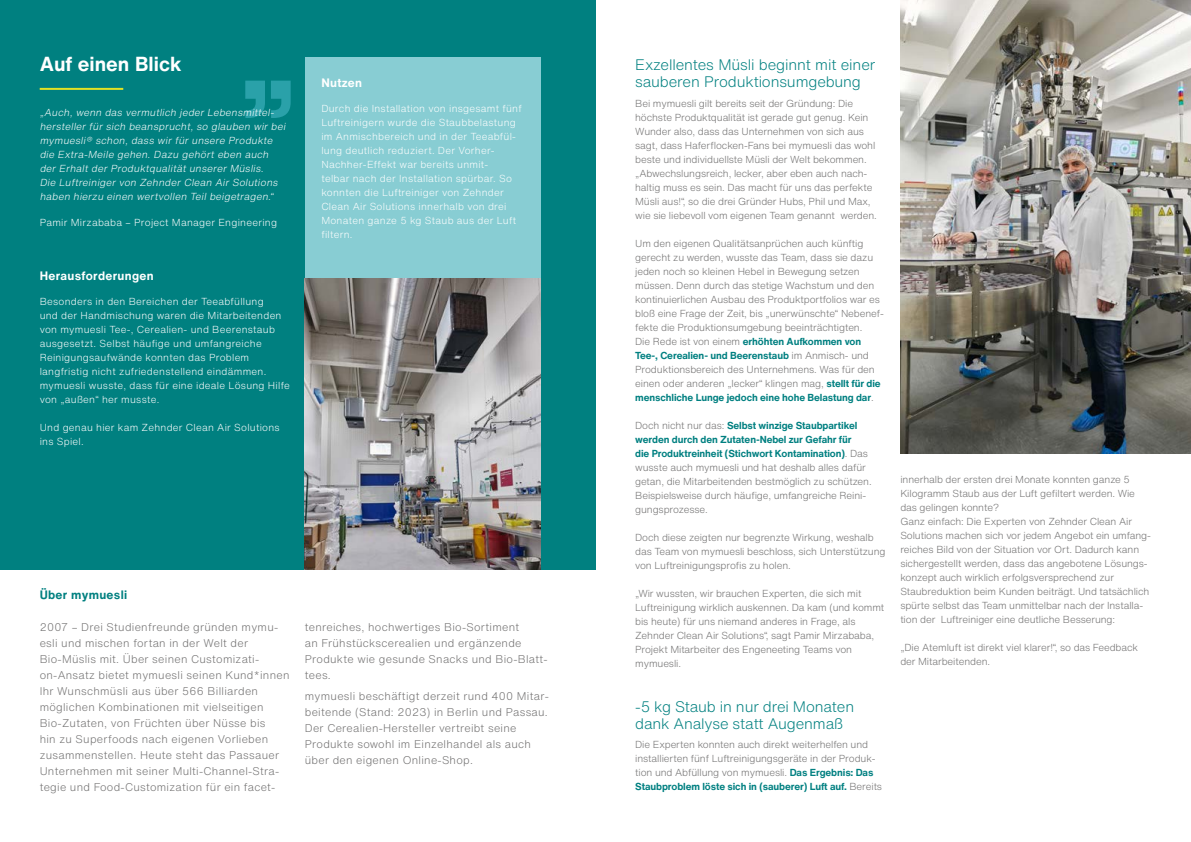
<style>
.page{position:relative;width:1191px;height:842px;background:#fff}
.page>*{position:absolute;margin:0;border:0;box-sizing:border-box;transform-origin:0 0}
.t1{font:700 20px "Helvetica Now Text";color:#fff}
.t2{font:300 15px/17px "Helvetica Now Text";letter-spacing:-.01em;color:#008080}
.t3{font:700 12px "Helvetica Now Text";letter-spacing:.025em;color:#fff}
.t4{font:700 12px "Helvetica Now Text";letter-spacing:.025em;color:#008080}
.t5{font:300 11px/16px "Helvetica Now Text";letter-spacing:.025em;color:#706f6f}
.t6{font:300 10px/14px "Helvetica Now Text";letter-spacing:-.01em;color:#706f6f}
.t7{font:300 10px/14px "Helvetica Now Text";letter-spacing:.025em;color:#fff}
.t8{font:italic 300 10px/14px "Helvetica Now Text";color:#fff}
.s1{font-weight:700;color:#008081}
</style>
<div class="page">
<img style="left:900px;top:0;width:291px;height:453px">
<div style="left:0;top:0;width:595px;height:569px;background:#008080"></div>
<div style="left:305px;top:57px;width:235px;height:444px;background:#88cdd3"></div>
<img style="left:305px;top:279px;width:235px;height:290px">
<hr style="left:40px;top:88px;width:83px;height:2px;background:#e2e224">
<svg style="left:245px;top:81px;width:46px;height:37px"></svg>
<h1 class="t1" style="left:40px;top:49px;width:143px">Auf einen Blick</h1>
<p class="t8" style="left:40px;top:106px;width:250px">„Auch, wenn das vermutlich jeder Lebensmittel&shy;hersteller für sich beansprucht, so glauben wir bei mymuesli® schon, dass wir für unsere Produkte die Extra-Meile gehen. Dazu gehört eben auch der Erhalt der Produktqualität unserer Müslis.<br>Die Luftreiniger von Zehnder Clean Air Solutions haben hierzu einen wertvollen Teil beigetragen.“</p>
<p class="t7" style="left:40px;top:215px;width:239px">Pamir Mirzababa – Project Manager Engineering</p>
<p class="t3" style="left:40px;top:266px;width:116px">Herausforderungen</p>
<p class="t7" style="left:40px;top:294px;width:252px">Besonders in den Bereichen der Teeabfüllung<br>und der Handmischung waren die Mitarbeitenden von mymuesli Tee-, Cerealien- und Beerenstaub ausgesetzt. Selbst häufige und umfangreiche Reinigungsaufwände konnten das Problem langfristig nicht zufriedenstellend eindämmen. mymuesli wusste, dass für eine ideale Lösung Hilfe von „außen“ her musste.</p>
<p class="t7" style="left:40px;top:420px;width:241px">Und genau hier kam Zehnder Clean Air Solutions ins Spiel.</p>
<p class="t3" style="left:321px;top:74px;width:42px">Nutzen</p>
<p class="t7" style="left:321px;top:101px;width:202px">Durch die Installation von insgesamt fünf Luftreinigern wurde die Staubbelastung im Anmischbereich und in der Teeabfül&shy;lung deutlich reduziert. Der Vorher-Nachher-Effekt war bereits unmit-<br>telbar nach der Installation spürbar. So konnten die Luftreiniger von Zehnder Clean Air Solutions innerhalb von drei Monaten ganze 5 kg Staub aus der Luft filtern.</p>
<p class="t4" style="left:40px;top:585px;width:89px">Über mymuesli</p>
<p class="t5" style="left:40px;top:618px;width:251px">2007 – Drei Studienfreunde gründen mymu&shy;esli und mischen fortan in der Welt der Bio-Müslis mit. Über seinen Customizati&shy;on-Ansatz bietet mymuesli seinen Kund*innen Ihr Wunschmüsli aus über 566 Billiarden möglichen Kombinationen mit vielseitigen Bio-Zutaten, von Früchten über Nüsse bis<br>hin zu Superfoods nach eigenen Vorlieben zusammenstellen. Heute steht das Passauer Unternehmen mit seiner Multi-Channel-Stra&shy;tegie und Food-Customization für ein facet-</p>
<p class="t5" style="left:305px;top:618px;width:244px">tenreiches, hochwertiges Bio-Sortiment<br>an Frühstückscerealien und ergänzende Produkte wie gesunde Snacks und Bio-Blatt&shy;tees.</p>
<p class="t5" style="left:305px;top:688px;width:246px">mymuesli beschäftigt derzeit rund 400 Mitar&shy;beitende (Stand: 2023) in Berlin und Passau.<br>Der Cerealien-Hersteller vertreibt seine Produkte sowohl im Einzelhandel als auch über den eigenen Online-Shop.</p>
<h2 class="t2" style="left:635px;top:55px;width:242px">Exzellentes Müsli beginnt mit einer sauberen Produktionsumgebung</h2>
<p class="t6" style="left:635px;top:96px;width:243px">Bei mymuesli gilt bereits seit der Gründung: Die höchste Produktqualität ist gerade gut genug. Kein Wunder also, dass das Unternehmen von sich aus sagt, dass Haferflocken-Fans bei mymuesli das wohl beste und individuellste Müsli der Welt bekommen. „Abwechslungsreich, lecker, aber eben auch nach&shy;haltig muss es sein. Das macht für uns das perfekte Müsli aus!“, so die drei Gründer Hubs, Phil und Max, wie sie liebevoll vom eigenen Team genannt werden.</p>
<p class="t6" style="left:635px;top:236px;width:250px">Um den eigenen Qualitätsanprüchen auch künftig gerecht zu werden, wusste das Team, dass sie dazu jeden noch so kleinen Hebel in Bewegung setzen müssen. Denn durch das stetige Wachstum und den kontinuierlichen Ausbau des Produktportfolios war es bloß eine Frage der Zeit, bis „unerwünschte“ Nebenef&shy;fekte die Produktionsumgebung beeinträchtigten.<br>Die Rede ist von einem <span class="s1">erhöhten Aufkommen von Tee-, Cerealien- und Beerenstaub</span> im Anmisch- und Produktionsbereich des Unternehmens. Was für den einen oder anderen „lecker“ klingen mag, <span class="s1">stellt für die menschliche Lunge jedoch eine hohe Belastung dar</span>.</p>
<p class="t6" style="left:635px;top:418px;width:238px">Doch nicht nur das: <span class="s1">Selbst winzige Staubpartikel werden durch den Zutaten-Nebel zur Gefahr für<br>die Produktreinheit (Stichwort Kontamination)</span>. Das wusste auch mymuesli und hat deshalb alles dafür getan, die Mitarbeitenden bestmöglich zu schützen.<br>Beispielsweise durch häufige, umfangreiche Reini&shy;gungsprozesse.</p>
<p class="t6" style="left:635px;top:530px;width:252px">Doch diese zeigten nur begrenzte Wirkung, weshalb das Team von mymuesli beschloss, sich Unterstützung von Luftreinigungsprofis zu holen.</p>
<p class="t6" style="left:635px;top:586px;width:251px">„Wir wussten, wir brauchen Experten, die sich mit Luftreinigung wirklich auskennen. Da kam (und kommt bis heute) für uns niemand anderes in Frage, als Zehnder Clean Air Solutions“, sagt Pamir Mirzababa, Projekt Mitarbeiter des Engeneeting Teams von mymuesli.</p>
<h2 class="t2" style="left:635px;top:697px;width:220px">-5 kg Staub in nur drei Monaten dank Analyse statt Augenmaß</h2>
<p class="t6" style="left:635px;top:737px;width:248px">Die Experten konnten auch direkt weiterhelfen und installierten fünf Luftreinigungsgeräte in der Produk&shy;tion und Abfüllung von mymuesli. <span class="s1">Das Ergebnis: Das Staubproblem löste sich in (sauberer) Luft auf.</span> Bereits</p>
<p class="t6" style="left:900px;top:472px;width:252px">innerhalb der ersten drei Monate konnten ganze 5<br>Kilogramm Staub aus der Luft gefiltert werden. Wie das gelingen konnte?<br>Ganz einfach: Die Experten von Zehnder Clean Air Solutions machen sich vor jedem Angebot ein umfang&shy;reiches Bild von der Situation vor Ort. Dadurch kann sichergestellt werden, dass das angebotene Lösungs&shy;konzept auch wirklich erfolgsversprechend zur Staubreduktion beim Kunden beiträgt. Und tatsächlich spürte selbst das Team unmittelbar nach der Installa&shy;tion der Luftreiniger eine deutliche Besserung:</p>
<p class="t6" style="left:900px;top:640px;width:239px">„Die Atemluft ist direkt viel klarer!“, so das Feedback der Mitarbeitenden.</p>
</div>
